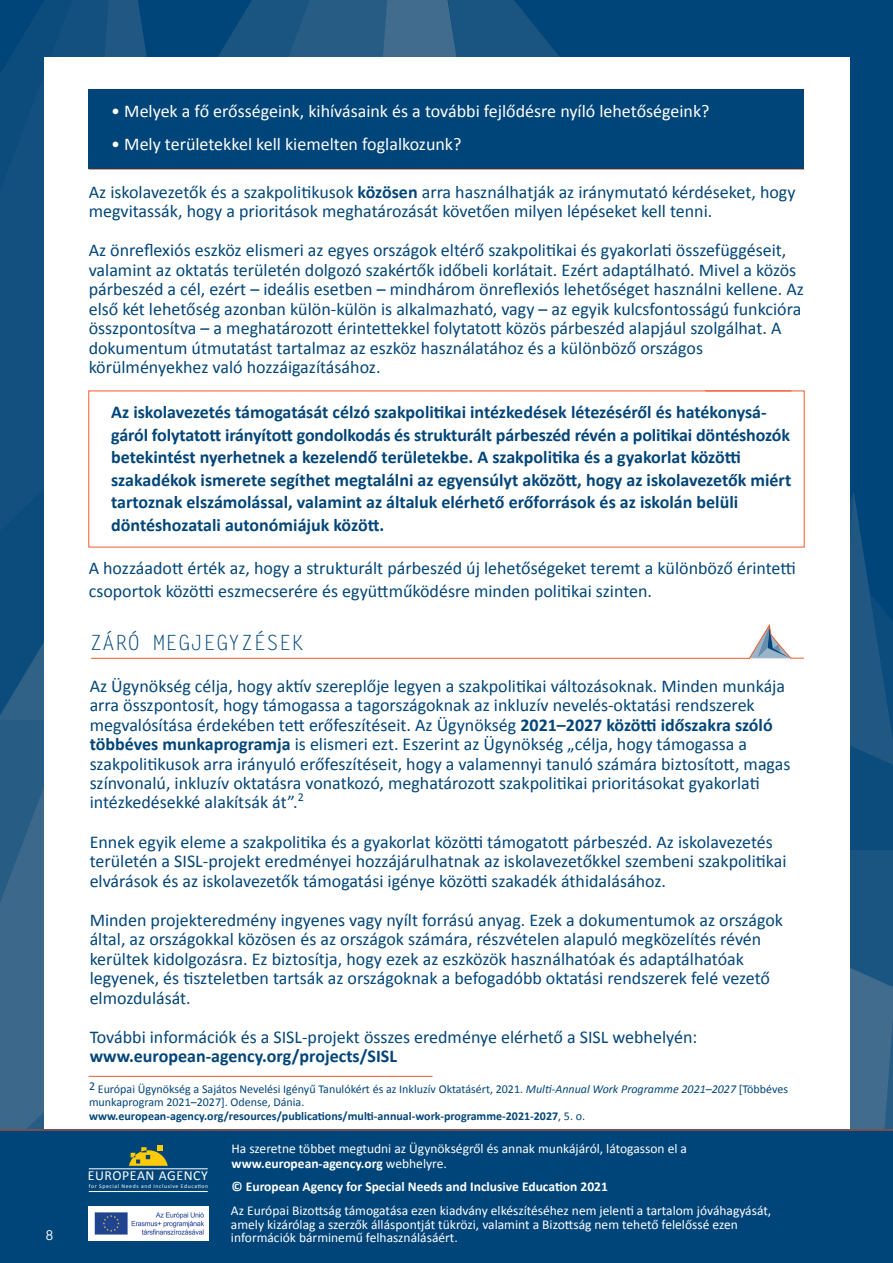
<style>
.page{position:relative;width:893px;height:1263px;background:#fff}
.page>*{position:absolute;margin:0;border:0;box-sizing:border-box;transform-origin:0 0}
.t1{font:21px "Letter Gothic Std";color:#004579}
.t2{font:18px/19.5px "Calibri";color:#004579}
.t3{font:700 18px/22.5px "Calibri";color:#004579}
.t4{font:18px "Calibri";color:#fff}
.t5{font:13.8px "Calibri";letter-spacing:.04em;color:#fff}
.t6{font:13.5px/13.5px "Calibri";color:#fff}
.t7{font:700 13.5px "Calibri";color:#fff}
.t8{font:700 13.5px "Letter Gothic Std";color:#fff}
.t9{font:12px "Calibri";color:#004579}
.t10{font:700 12px "Calibri";color:#004579}
.t11{font:5.7px "Calibri";letter-spacing:.105em;color:#fff}
.s1{font-weight:700}
.s2{font-style:italic}
.s3{font-weight:400}
</style>
<div class="page">
<div style="left:764px;top:0;width:129px;height:491px;background:#004579"></div>
<svg style="left:0;top:721px;width:44px;height:296px;background:#326288"></svg>
<div style="left:0;top:1017px;width:44px;height:112px;background:#3b688b"></div>
<svg style="left:0;top:0;width:74px;height:459px;background:#0f4e7d"></svg>
<svg style="left:0;top:459px;width:44px;height:262px;background:#13507e"></svg>
<svg style="left:74px;top:0;width:124px;height:57px;background:#0e4d7d"></svg>
<svg style="left:198px;top:0;width:180px;height:57px;background:#1a5481"></svg>
<svg style="left:378px;top:0;width:386px;height:57px;background:#0f4e7d"></svg>
<svg style="left:432px;top:0;width:166px;height:57px;background:#15517f"></svg>
<div style="left:44px;top:57px;width:805px;height:1123px;background:#fff"></div>
<div style="left:0;top:1129px;width:585px;height:134px;background:#004579"></div>
<hr style="left:91px;top:658px;width:659px;height:1px;background:#f15929">
<hr style="left:705px;top:391px;width:86px;height:1px;background:#f15929">
<hr style="left:89px;top:169px;width:715px;height:1px;background:#f15929">
<hr style="left:89px;top:89px;width:715px;height:1px;background:#f15929">
<hr style="left:89px;top:1076px;width:343px;height:1px;background:#f15929">
<div style="left:89px;top:90px;width:715px;height:79px;background:#004579"></div>
<svg style="left:585px;top:491px;width:308px;height:772px"></svg>
<hr style="left:89px;top:1168px;width:119px;height:1px;background:#fff">
<hr style="left:89px;top:1191px;width:119px;height:1px;background:#fff">
<svg style="left:129px;top:1145px;width:39px;height:21px"></svg>
<img style="left:88px;top:1206px;width:120px;height:34px">
<p class="t8" style="left:45px;top:1226px;width:10px">8</p>
<p class="t4" style="left:111px;top:99px;width:600px">• Melyek a fő erősségeink, kihívásaink és a további fejlődésre nyíló lehetőségeink?</p>
<p class="t4" style="left:111px;top:132px;width:352px">• Mely területekkel kell kiemelten foglalkozunk?</p>
<p class="t2" style="left:89px;top:181px;width:708px">Az iskolavezetők és a szakpolitikusok <span class="s1">közösen</span> arra használhatják az iránymutató kérdéseket, hogy megvitassák, hogy a prioritások meghatározását követően milyen lépéseket kell tenni.</p>
<p class="t2" style="left:89px;top:240px;width:717px">Az önreflexiós eszköz elismeri az egyes országok eltérő szakpolitikai és gyakorlati összefüggéseit, valamint az oktatás területén dolgozó szakértők időbeli korlátait. Ezért adaptálható. Mivel a közös párbeszéd a cél, ezért – ideális esetben – mindhárom önreflexiós lehetőséget használni kellene. Az első két lehetőség azonban külön-külön is alkalmazható, vagy – az egyik kulcsfontosságú funkcióra összpontosítva – a meghatározott érintettekkel folytatott közös párbeszéd alapjául szolgálhat. A dokumentum útmutatást tartalmaz az eszköz használatához és a különböző országos körülményekhez való hozzáigazításához.</p>
<p class="t3" style="left:111px;top:400px;width:681px">Az iskolavezetés támogatását célzó szakpolitikai intézkedések létezéséről és hatékonysá&shy;gáról folytatott irányított gondolkodás és strukturált párbeszéd révén a politikai döntéshozók betekintést nyerhetnek a kezelendő területekbe. A szakpolitika és a gyakorlat közötti szakadékok ismerete segíthet megtalálni az egyensúlyt aközött, hogy az iskolavezetők miért tartoznak elszámolással, valamint az általuk elérhető erőforrások és az iskolán belüli döntéshozatali autonómiájuk között.</p>
<p class="t2" style="left:89px;top:556px;width:709px;line-height:22.5px">A hozzáadott érték az, hogy a strukturált párbeszéd új lehetőségeket teremt a különböző érintetti csoportok közötti eszmecserére és együttműködésre minden politikai szinten.</p>
<h2 class="t1" style="left:90px;top:630px;width:216px">ZÁRÓ MEGJEGYZÉSEK</h2>
<p class="t2" style="left:90px;top:675px;width:702px">Az Ügynökség célja, hogy aktív szereplője legyen a szakpolitikai változásoknak. Minden munkája arra összpontosít, hogy támogassa a tagországoknak az inkluzív nevelés-oktatási rendszerek megvalósítása érdekében tett erőfeszítéseit. Az Ügynökség <span class="s1">2021–2027 közötti időszakra szóló többéves munkaprogramja</span> is elismeri ezt. Eszerint az Ügynökség „célja, hogy támogassa a szakpolitikusok arra irányuló erőfeszítéseit, hogy a valamennyi tanuló számára biztosított, magas színvonalú, inkluzív oktatásra vonatkozó, meghatározott szakpolitikai prioritásokat gyakorlati intézkedésekké alakítsák át”.<sup>2</sup></p>
<p class="t2" style="left:90px;top:831px;width:698px">Ennek egyik eleme a szakpolitika és a gyakorlat közötti támogatott párbeszéd. Az iskolavezetés területén a SISL-projekt eredményei hozzájárulhatnak az iskolavezetőkkel szembeni szakpolitikai elvárások és az iskolavezetők támogatási igénye közötti szakadék áthidalásához.</p>
<p class="t2" style="left:90px;top:909px;width:695px">Minden projekteredmény ingyenes vagy nyílt forrású anyag. Ezek a dokumentumok az országok által, az országokkal közösen és az országok számára, részvételen alapuló megközelítés révén kerültek kidolgozásra. Ez biztosítja, hogy ezek az eszközök használhatóak és adaptálhatóak legyenek, és tiszteletben tartsák az országoknak a befogadóbb oktatási rendszerek felé vezető elmozdulását.</p>
<p class="t2" style="left:90px;top:1026px;width:609px">További információk és a SISL-projekt összes eredménye elérhető a SISL webhelyén:</p>
<p class="t3" style="left:90px;top:1044px;width:309px">www.european-agency.org/projects/SISL</p>
<p class="t9" style="left:89px;top:1081px;width:701px">2 Európai Ügynökség a Sajátos Nevelési Igényű Tanulókért és az Inkluzív Oktatásért, 2021. <span class="s2">Multi-Annual Work Programme 2021–2027</span> [Többéves</p>
<p class="t9" style="left:89px;top:1095px;width:217px">munkaprogram 2021–2027]. Odense, Dánia.</p>
<p class="t10" style="left:89px;top:1108px;width:498px">www.european-agency.org/resources/publications/multi-annual-work-programme-2021-2027<span class="s3">, 5. o.</span></p>
<p class="t5" style="left:88px;top:1167px;width:122px">EUROPEAN AGENCY</p>
<p class="t11" style="left:89px;top:1182px;width:121px">for Special Needs and Inclusive Education</p>
<p class="t6" style="left:232px;top:1140px;width:457px;line-height:15px">Ha szeretne többet megtudni az Ügynökségről és annak munkájáról, látogasson el a <span class="s1">www.european-agency.org</span> webhelyre.</p>
<p class="t7" style="left:232px;top:1178px;width:378px">© European Agency for Special Needs and Inclusive Education 2021</p>
<p class="t6" style="left:231px;top:1203px;width:542px">Az Európai Bizottság támogatása ezen kiadvány elkészítéséhez nem jelenti a tartalom jóváhagyását, amely kizárólag a szerzők álláspontját tükrözi, valamint a Bizottság nem tehető felelőssé ezen információk bárminemű felhasználásáért.</p>
</div>
